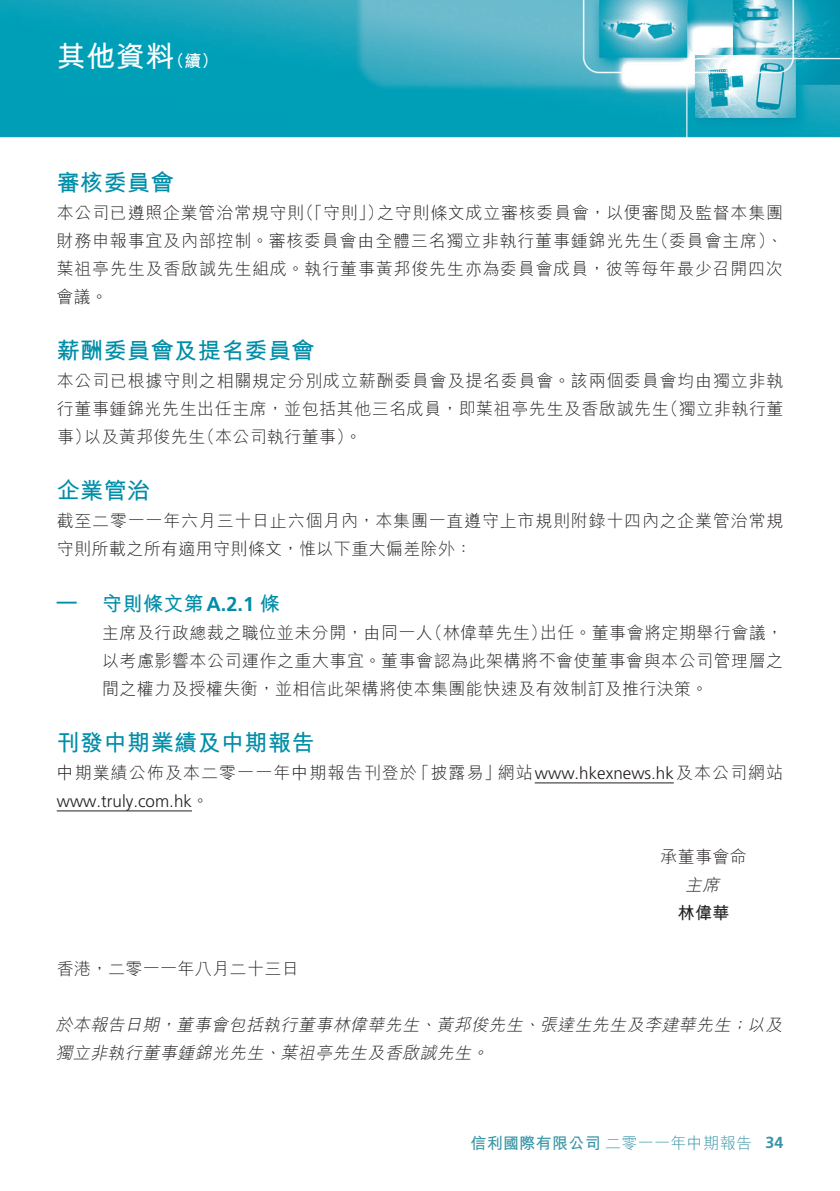
<style>
.page{position:relative;width:840px;height:1191px;background:#fff}
.page>*{position:absolute;margin:0;border:0;box-sizing:border-box;transform-origin:0 0}
.t1{font:700 29px "M Hei HK";color:#fff}
.t2{font:700 23px "M Hei HK";letter-spacing:.02em;color:#008da8}
.t3{font:700 20px "M Hei HK";letter-spacing:.02em;color:#008da8}
.t4{font:700 20px "Frutiger LT Std";color:#008da8}
.t5{font:300 17px/28px "M Hei HK";letter-spacing:.04em;color:#231f20}
.t6{font:italic 300 17px "M Hei HK";color:#231f20}
.t7{font:300 17px "Frutiger LT Std";color:#231f20}
.t8{font:300 17px "M Hei HK";letter-spacing:.02em;color:#231f20}
.t9{font:300 17px "M Hei HK";letter-spacing:.06em;color:#231f20}
.t10{font:700 17px "M Hei HK";color:#fff}
.t11{font:700 17px "M Hei HK";color:#231f20}
.t12{font:300 16px "M Hei HK";letter-spacing:.02em;color:#3895a7}
.t13{font:700 16px "Frutiger LT Std";color:#3895a7}
.s1{font-family:"Frutiger LT Std"}
.s2{font-family:"M Hei HK"}
.s3{font-weight:700}
</style>
<div class="page">
<img style="left:0;top:0;width:839px;height:812px">
<hr style="left:534px;top:782px;width:139px;height:1px;background:#231f20">
<hr style="left:57px;top:810px;width:135px;height:1px;background:#231f20">
<h1 class="t1" style="left:57px;top:35px;width:119px">其他資料</h1>
<p class="t10" style="left:167px;top:48px;width:52px">（續(</p>
<h2 class="t2" style="left:57px;top:165px;width:118px">審核委員會</h2>
<p class="t5" style="left:297px;top:198px;width:88px">（「守則」）</p>
<p class="t5" style="left:377px;top:198px;width:407px">之守則條文成立審核委員會，以便審閱及監督本集團</p>
<p class="t5" style="left:57px;top:198px;width:249px">本公司已遵照企業管治常規守則</p>
<p class="t5" style="left:56px;top:226px;width:727px">財務申報事宜及內部控制。審核委員會由全體三名獨立非執行董事鍾錦光先生<br>葉祖亭先生及香啟誠先生組成。執行董事黃邦俊先生亦為委員會成員，彼等每年最少召開四次會議。</p>
<h2 class="t2" style="left:57px;top:333px;width:259px">薪酬委員會及提名委員會</h2>
<p class="t5" style="left:57px;top:366px;width:728px;text-align:right">本公司已根據守則之相關規定分別成立薪酬委員會及提名委員會。該兩個委員會均由獨立非執（獨立非執行董</p>
<p class="t5" style="left:651px;top:226px;width:133px">（委員會主席、(</p>
<p class="t5" style="left:198px;top:394px;width:472px;text-indent:-141px">行董事鍾錦光先生出任主席，並包括其他三名成員，即葉祖亭先生及香啟誠先生（本公司執行董事。(</p>
<p class="t5" style="left:57px;top:422px;width:35px">事）</p>
<h2 class="t2" style="left:57px;top:473px;width:95px">企業管治</h2>
<p class="t5" style="left:57px;top:506px;width:727px">截至二零一一年六月三十日止六個月內，本集團一直遵守上市規則附錄十四內之企業管治常規守則所載之所有適用守則條文，惟以下重大偏差除外：</p>
<p class="t3" style="left:102px;top:589px;width:179px">守則條文第<span class="s1">A.2.1</span> 條</p>
<p class="t8" style="left:84px;top:428px;width:123px">以及黃邦俊先生</p>
<p class="t4" style="left:57px;top:589px;width:21px">—</p>
<p class="t5" style="left:425px;top:618px;width:123px">（林偉華先生）</p>
<p class="t5" style="left:539px;top:618px;width:244px">出任。董事會將定期舉行會議，</p>
<p class="t5" style="left:102px;top:618px;width:682px">主席及行政總裁之職位並未分開，由同一人<br>以考慮影響本公司運作之重大事宜。董事會認為此架構將不會使董事會與本公司管理層之間之權力及授權失衡，並相信此架構將使本集團能快速及有效制訂及推行決策。</p>
<h2 class="t2" style="left:57px;top:725px;width:259px">刊發中期業績及中期報告</h2>
<p class="t7" style="left:497px;top:763px;width:287px"><span class="s2">網站</span>www.hkexnews.hk<span class="s2">及本公司網站</span></p>
<p class="t9" style="left:57px;top:764px;width:361px">中期業績公佈及本二零一一年中期報告刊登於</p>
<p class="t7" style="left:57px;top:791px;width:154px">www.truly.com.hk<span class="s2">。</span></p>
<p class="t5" style="left:412px;top:758px;width:90px">「披露易」</p>
<p class="t8" style="left:57px;top:960px;width:243px">香港，二零一一年八月二十三日</p>
<p class="t5" style="left:660px;top:842px;width:88px">承董事會命</p>
<p class="t6" style="left:684px;top:876px;width:39px">主席</p>
<p class="t11" style="left:677px;top:900px;width:53px">林偉華</p>
<p class="t6" style="left:176px;top:1016px;width:248px">董事會包括執行董事林偉華先生</p>
<p class="t6" style="left:539px;top:1016px;width:196px">張達生先生及李建華先生</p>
<p class="t6" style="left:55px;top:1016px;width:109px">於本報告日期</p>
<p class="t6" style="left:436px;top:1016px;width:92px">黃邦俊先生</p>
<p class="t6" style="left:747px;top:1016px;width:39px">以及</p>
<p class="t6" style="left:730px;top:1016px;width:22px">；</p>
<p class="t6" style="left:159px;top:1016px;width:22px">，</p>
<p class="t6" style="left:419px;top:1016px;width:22px">、</p>
<p class="t6" style="left:522px;top:1016px;width:22px">、</p>
<p class="t6" style="left:55px;top:1044px;width:213px">獨立非執行董事鍾錦光先生</p>
<p class="t6" style="left:280px;top:1044px;width:195px">葉祖亭先生及香啟誠先生</p>
<p class="t6" style="left:471px;top:1044px;width:22px">。</p>
<p class="t6" style="left:263px;top:1044px;width:22px">、</p>
<p class="t12" style="left:470px;top:1134px;width:283px"><span class="s3">信利國際有限公司</span>二零一一年中期報告</p>
<p class="t13" style="left:765px;top:1132px;width:19px">34</p>
</div>
